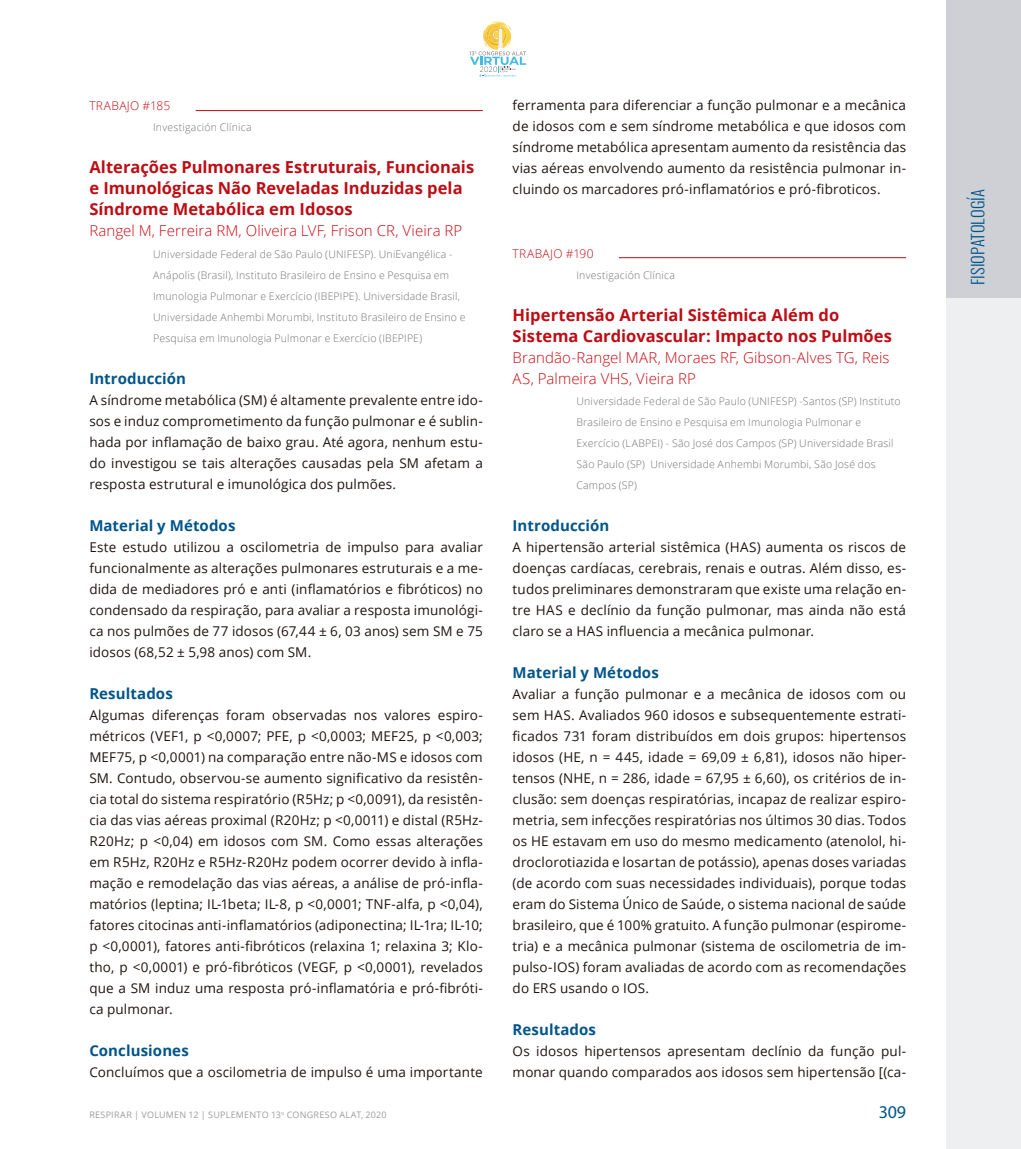
<style>
.page{position:relative;width:1021px;height:1149px;background:#fff}
.page>*{position:absolute;margin:0;border:0;box-sizing:border-box;transform-origin:0 0}
.t1{font:18px "Myriad Pro";color:#00558b}
.sub1{font:700 16.5px/21px "Open Sans";color:#bd0d14}
.t2{font:300 16.5px "Oswald";color:#00558b}
.autores1{font:300 15px/21px "Open Sans";letter-spacing:.005em;color:#cb0912}
.sub2{font:700 15px "Open Sans";letter-spacing:.005em;color:#00558b}
.primero_seco{font:13.5px/21px "Open Sans";letter-spacing:.01em;color:#1f1410;text-align:justify}
.Trabajos_tit{font:300 12px "Open Sans";letter-spacing:.03em;color:#bd0d14}
.autores2{font:300 10.5px/21px "Open Sans";letter-spacing:.02em;color:#737377}
.t3{font:9px "Open Sans";letter-spacing:.025em;color:#9d9ba0}
</style>
<div class="page">
<div style="left:945px;top:0;width:75px;height:297px;background:#ced0d5"></div>
<div style="left:945px;top:297px;width:75px;height:851px;background:#eeeff1"></div>
<svg style="left:469px;top:21px;width:57px;height:56px"></svg>
<hr style="left:196px;top:110px;width:287px;height:1px;background:#bd0d14">
<hr style="left:619px;top:257px;width:287px;height:1px;background:#bd0d14">
<p class="Trabajos_tit" style="left:89px;top:98px;width:82px">TRABAJO #185</p>
<p class="autores2" style="left:153px;top:117px;width:100px">Investigación Clínica</p>
<p class="sub1" style="left:89px;top:156px;width:386px">Alterações Pulmonares Estruturais, Funcionais e Imunológicas Não Reveladas Induzidas pela<br>Síndrome Metabólica em Idosos</p>
<p class="autores1" style="left:89px;top:220px;width:374px">Rangel M, Ferreira RM, Oliveira LVF, Frison CR, Vieira RP</p>
<p class="autores2" style="left:153px;top:243px;width:314px">Universidade Federal de São Paulo (UNIFESP). UniEvangélica - Anápolis (Brasil), Instituto Brasileiro de Ensino e Pesquisa em Imunologia Pulmonar e Exercício (IBEPIPE). Universidade Brasil, Universidade Anhembi Morumbi, Instituto Brasileiro de Ensino e Pesquisa em Imunologia Pulmonar e Exercício (IBEPIPE)</p>
<p class="sub2" style="left:89px;top:367px;width:98px">Introducción</p>
<p class="primero_seco" style="left:89px;top:389px;width:395px">A síndrome metabólica (SM) é altamente prevalente entre ido&shy;sos e induz comprometimento da função pulmonar e é sublin&shy;hada por inflamação de baixo grau. Até agora, nenhum estu&shy;do investigou se tais alterações causadas pela SM afetam a resposta estrutural e imunológica dos pulmões.</p>
<p class="sub2" style="left:89px;top:514px;width:148px">Material y Métodos</p>
<p class="primero_seco" style="left:89px;top:536px;width:395px">Este estudo utilizou a oscilometria de impulso para avaliar funcionalmente as alterações pulmonares estruturais e a me&shy;dida de mediadores pró e anti (inflamatórios e fibróticos) no condensado da respiração, para avaliar a resposta imunológi&shy;ca nos pulmões de 77 idosos (67,44 ± 6, 03 anos) sem SM e 75 idosos (68,52 ± 5,98 anos) com SM.</p>
<p class="sub2" style="left:89px;top:682px;width:85px">Resultados</p>
<p class="primero_seco" style="left:89px;top:704px;width:395px">Algumas diferenças foram observadas nos valores espiro&shy;métricos (VEF1, p &lt;0,0007; PFE, p &lt;0,0003; MEF25, p &lt;0,003; MEF75, p &lt;0,0001) na comparação entre não-MS e idosos com SM. Contudo, observou-se aumento significativo da resistên&shy;cia total do sistema respiratório (R5Hz; p &lt;0,0091), da resistên&shy;cia das vias aéreas proximal (R20Hz; p &lt;0,0011) e distal (R5Hz-R20Hz; p &lt;0,04) em idosos com SM. Como essas alterações em R5Hz, R20Hz e R5Hz-R20Hz podem ocorrer devido à infla&shy;mação e remodelação das vias aéreas, a análise de pró-infla&shy;matórios (leptina; IL-1beta; IL-8, p &lt;0,0001; TNF-alfa, p &lt;0,04), fatores citocinas anti-inflamatórios (adiponectina; IL-1ra; IL-10; p &lt;0,0001), fatores anti-fibróticos (relaxina 1; relaxina 3; Klo&shy;tho, p &lt;0,0001) e pró-fibróticos (VEGF, p &lt;0,0001), revelados que a SM induz uma resposta pró-inflamatória e pró-fibróti&shy;ca pulmonar.</p>
<p class="sub2" style="left:89px;top:1039px;width:101px">Conclusiones</p>
<p class="primero_seco" style="left:89px;top:1061px;width:395px">Concluímos que a oscilometria de impulso é uma importante</p>
<p class="primero_seco" style="left:512px;top:95px;width:395px">ferramenta para diferenciar a função pulmonar e a mecânica de idosos com e sem síndrome metabólica e que idosos com síndrome metabólica apresentam aumento da resistência das vias aéreas envolvendo aumento da resistência pulmonar in&shy;cluindo os marcadores pró-inflamatórios e pró-fibroticos.</p>
<p class="Trabajos_tit" style="left:512px;top:245px;width:83px">TRABAJO #190</p>
<p class="autores2" style="left:576px;top:264px;width:100px">Investigación Clínica</p>
<p class="sub1" style="left:512px;top:303px;width:381px">Hipertensão Arterial Sistêmica Além do<br>Sistema Cardiovascular: Impacto nos Pulmões</p>
<p class="autores1" style="left:512px;top:346px;width:378px">Brandão-Rangel MAR, Moraes RF, Gibson-Alves TG, Reis<br>AS, Palmeira VHS, Vieira RP</p>
<p class="autores2" style="left:576px;top:390px;width:326px">Universidade Federal de São Paulo (UNIFESP) -Santos (SP) Instituto Brasileiro de Ensino e Pesquisa em Imunologia Pulmonar e Exercício (LABPEI) - São José dos Campos (SP) Universidade Brasil São Paulo (SP) Universidade Anhembi Morumbi, São José dos Campos (SP)</p>
<p class="sub2" style="left:512px;top:514px;width:98px">Introducción</p>
<p class="primero_seco" style="left:512px;top:536px;width:395px">A hipertensão arterial sistêmica (HAS) aumenta os riscos de doenças cardíacas, cerebrais, renais e outras. Além disso, es&shy;tudos preliminares demonstraram que existe uma relação en&shy;tre HAS e declínio da função pulmonar, mas ainda não está claro se a HAS influencia a mecânica pulmonar.</p>
<p class="sub2" style="left:512px;top:661px;width:148px">Material y Métodos</p>
<p class="primero_seco" style="left:512px;top:683px;width:395px">Avaliar a função pulmonar e a mecânica de idosos com ou sem HAS. Avaliados 960 idosos e subsequentemente estrati&shy;ficados 731 foram distribuídos em dois grupos: hipertensos idosos (HE, n = 445, idade = 69,09 ± 6,81), idosos não hiper&shy;tensos (NHE, n = 286, idade = 67,95 ± 6,60), os critérios de in&shy;clusão: sem doenças respiratórias, incapaz de realizar espiro&shy;metria, sem infecções respiratórias nos últimos 30 dias. Todos os HE estavam em uso do mesmo medicamento (atenolol, hi&shy;droclorotiazida e losartan de potássio), apenas doses variadas (de acordo com suas necessidades individuais), porque todas eram do Sistema Único de Saúde, o sistema nacional de saúde brasileiro, que é 100% gratuito. A função pulmonar (espirome&shy;tria) e a mecânica pulmonar (sistema de oscilometria de im&shy;pulso-IOS) foram avaliadas de acordo com as recomendações do ERS usando o IOS.</p>
<p class="sub2" style="left:512px;top:1018px;width:85px">Resultados</p>
<p class="primero_seco" style="left:512px;top:1040px;width:395px">Os idosos hipertensos apresentam declínio da função pul&shy;monar quando comparados aos idosos sem hipertensão [(ca-</p>
<p class="t3" style="left:89px;top:1108px;width:299px">RESPIRAR | VOLUMEN 12 | SUPLEMENTO 13<sup>o</sup> CONGRESO ALAT, 2020</p>
<h1 class="t1" style="left:878px;top:1100px;width:29px">309</h1>
<p class="t2" style="left:966px;top:285px;width:97px;rotate:-90deg">FISIOPATOLOGÍA</p>
</div>
